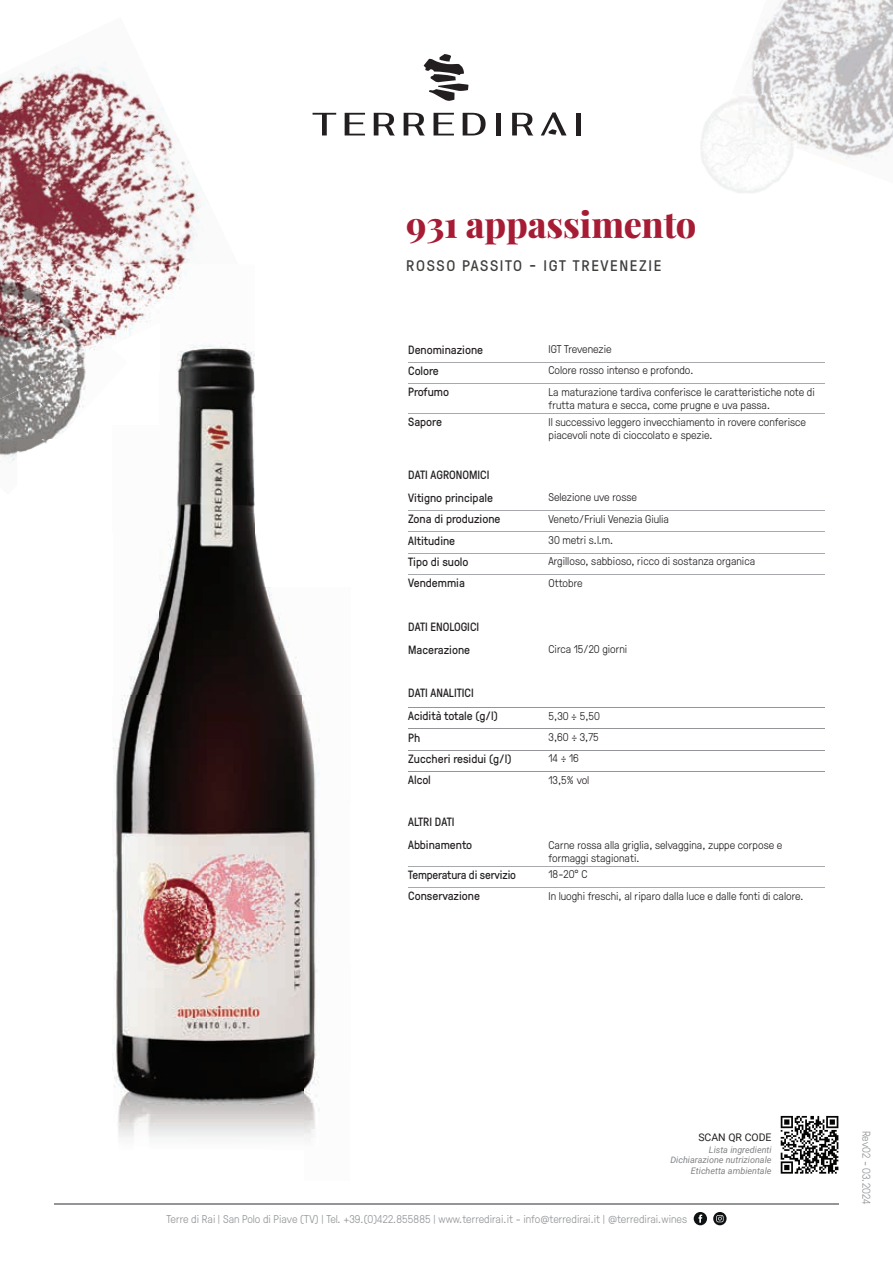
<style>
.page{position:relative;width:893px;height:1263px;background:#fff}
.page>*{position:absolute;margin:0;border:0;box-sizing:border-box;transform-origin:0 0}
.t1{font:800 36px "Playfair Display";letter-spacing:-.005em;color:#a51c34}
.t2{font:15.3px "GT Pressura";letter-spacing:.1em;color:#40413e;scale:1.05 1}
.t3{font:12px/23.1px "GT Pressura";color:#231f20}
.t4{font:300 11.25px/13.5px "GT Pressura";color:#231f20}
.t5{font:300 11.25px "GT Pressura";color:#939598}
.t6{font:10.5px "Roboto";color:#231f20}
.t7{font:italic 9px/10.5px "Roboto";color:#808285;text-align:right}
</style>
<div class="page">
<hr style="left:54px;top:1203px;width:785px;height:1px;background:#939598">
<img style="left:0;top:399px;width:17px;height:63px">
<svg style="left:313px;top:113px;width:23px;height:22px"></svg>
<svg style="left:345px;top:113px;width:20px;height:22px"></svg>
<svg style="left:374px;top:113px;width:21px;height:22px"></svg>
<svg style="left:404px;top:113px;width:21px;height:22px"></svg>
<svg style="left:434px;top:113px;width:20px;height:22px"></svg>
<svg style="left:463px;top:113px;width:23px;height:22px"></svg>
<div style="left:496px;top:113px;width:5px;height:22px;background:#231f20"></div>
<svg style="left:512px;top:113px;width:21px;height:22px"></svg>
<hr style="left:576px;top:113px;width:4px;height:22px;background:#231f20">
<svg style="left:424px;top:54px;width:44px;height:47px"></svg>
<svg style="left:541px;top:112px;width:26px;height:23px"></svg>
<img style="left:0;top:62px;width:209px;height:203px">
<img style="left:0;top:248px;width:19px;height:151px">
<img style="left:732px;top:0;width:161px;height:183px">
<img style="left:722px;top:94px;width:74px;height:54px">
<hr style="left:408px;top:362px;width:136px;height:1px;background:#a8a9ad">
<hr style="left:544px;top:362px;width:281px;height:1px;background:#a8a9ad">
<hr style="left:408px;top:383px;width:136px;height:1px;background:#a8a9ad">
<hr style="left:544px;top:383px;width:281px;height:1px;background:#a8a9ad">
<hr style="left:408px;top:413px;width:136px;height:1px;background:#a8a9ad">
<hr style="left:544px;top:413px;width:281px;height:1px;background:#a8a9ad">
<hr style="left:408px;top:510px;width:136px;height:1px;background:#a8a9ad">
<hr style="left:544px;top:510px;width:281px;height:1px;background:#a8a9ad">
<hr style="left:408px;top:531px;width:136px;height:1px;background:#a8a9ad">
<hr style="left:544px;top:531px;width:281px;height:1px;background:#a8a9ad">
<hr style="left:408px;top:553px;width:136px;height:1px;background:#a8a9ad">
<hr style="left:544px;top:553px;width:281px;height:1px;background:#a8a9ad">
<hr style="left:408px;top:866px;width:136px;height:1px;background:#a8a9ad">
<hr style="left:544px;top:866px;width:281px;height:1px;background:#a8a9ad">
<hr style="left:408px;top:887px;width:136px;height:1px;background:#a8a9ad">
<hr style="left:544px;top:887px;width:281px;height:1px;background:#a8a9ad">
<hr style="left:408px;top:574px;width:136px;height:1px;background:#a8a9ad">
<hr style="left:544px;top:574px;width:281px;height:1px;background:#a8a9ad">
<hr style="left:408px;top:707px;width:136px;height:1px;background:#939598">
<hr style="left:544px;top:707px;width:281px;height:1px;background:#939598">
<hr style="left:408px;top:728px;width:136px;height:1px;background:#939598">
<hr style="left:544px;top:728px;width:281px;height:1px;background:#939598">
<hr style="left:408px;top:750px;width:136px;height:1px;background:#939598">
<hr style="left:544px;top:750px;width:281px;height:1px;background:#939598">
<hr style="left:408px;top:771px;width:136px;height:1px;background:#939598">
<hr style="left:544px;top:771px;width:281px;height:1px;background:#939598">
<img style="left:160px;top:344px;width:142px;height:351px">
<img style="left:129px;top:575px;width:31px;height:120px">
<img style="left:112px;top:695px;width:208px;height:444px">
<img style="left:17px;top:391px;width:67px;height:48px">
<img style="left:17px;top:439px;width:32px;height:14px">
<img style="left:110px;top:265px;width:76px;height:40px">
<img style="left:110px;top:305px;width:86px;height:41px">
<img style="left:17px;top:265px;width:93px;height:126px">
<div style="left:694px;top:1212px;width:13px;height:13px;background:#0e1213;border-radius:50%"></div>
<svg style="left:698px;top:1214px;width:5px;height:9px"></svg>
<svg style="left:713px;top:1212px;width:14px;height:13px"></svg>
<svg style="left:716px;top:1215px;width:9px;height:7px"></svg>
<svg style="left:781px;top:1116px;width:57px;height:57px"></svg>
<h1 class="t1" style="left:406px;top:196px;width:292px">931 appassimento</h1>
<h2 class="t2" style="left:406px;top:255px;width:245px">ROSSO PASSITO - IGT TREVENEZIE</h2>
<p class="t3" style="left:408px;top:337px;width:76px">Denominazione</p>
<p class="t4" style="left:549px;top:342px;width:65px">IGT Trevenezie</p>
<p class="t3" style="left:408px;top:358px;width:32px">Colore</p>
<p class="t4" style="left:549px;top:363px;width:146px">Colore rosso intenso e profondo.</p>
<p class="t3" style="left:408px;top:380px;width:42px">Profumo</p>
<p class="t4" style="left:549px;top:384px;width:268px">La maturazione tardiva conferisce le caratteristiche note di frutta matura e secca, come prugne e uva passa.</p>
<p class="t3" style="left:408px;top:410px;width:35px">Sapore</p>
<p class="t4" style="left:549px;top:414px;width:259px">Il successivo leggero invecchiamento in rovere conferisce piacevoli note di cioccolato e spezie.</p>
<p class="t3" style="left:408px;top:462px;width:86px">DATI AGRONOMICI<br>Vitigno principale</p>
<p class="t4" style="left:549px;top:490px;width:90px">Selezione uve rosse</p>
<p class="t3" style="left:408px;top:507px;width:94px">Zona di produzione</p>
<p class="t4" style="left:549px;top:511px;width:122px">Veneto/Friuli Venezia Giulia</p>
<p class="t3" style="left:408px;top:528px;width:48px">Altitudine</p>
<p class="t4" style="left:549px;top:533px;width:66px">30 metri s.l.m.</p>
<p class="t3" style="left:408px;top:549px;width:62px">Tipo di suolo</p>
<p class="t4" style="left:549px;top:554px;width:208px">Argilloso, sabbioso, ricco di sostanza organica</p>
<p class="t3" style="left:408px;top:571px;width:58px">Vendemmia</p>
<p class="t4" style="left:549px;top:575px;width:36px">Ottobre</p>
<p class="t3" style="left:408px;top:614px;width:73px">DATI ENOLOGICI<br>Macerazione</p>
<p class="t4" style="left:549px;top:642px;width:80px">Circa 15/20 giorni</p>
<p class="t3" style="left:408px;top:681px;width:91px">DATI ANALITICI<br>Acidità totale (g/l)</p>
<p class="t4" style="left:549px;top:708px;width:53px">5,30 ÷ 5,50</p>
<p class="t3" style="left:408px;top:725px;width:13px">Ph</p>
<p class="t4" style="left:549px;top:730px;width:52px">3,60 ÷ 3,75</p>
<p class="t3" style="left:408px;top:746px;width:105px">Zuccheri residui (g/l)</p>
<p class="t4" style="left:549px;top:751px;width:32px">14 ÷ 16</p>
<p class="t3" style="left:408px;top:768px;width:24px">Alcol</p>
<p class="t4" style="left:549px;top:772px;width:42px">13,5% vol</p>
<p class="t3" style="left:408px;top:809px;width:65px">ALTRI DATI<br>Abbinamento</p>
<p class="t4" style="left:549px;top:837px;width:235px">Carne rossa alla griglia, selvaggina, zuppe corpose e formaggi stagionati.</p>
<p class="t3" style="left:408px;top:862px;width:109px">Temperatura di servizio</p>
<p class="t4" style="left:549px;top:867px;width:40px">18-20° C</p>
<p class="t3" style="left:408px;top:884px;width:73px">Conservazione</p>
<p class="t4" style="left:549px;top:888px;width:257px">In luoghi freschi, al riparo dalla luce e dalle fonti di calore.</p>
<p class="t6" style="left:698px;top:1130px;width:75px">SCAN QR CODE</p>
<p class="t7" style="left:670px;top:1144px;width:103px">Lista ingredienti<br>Dichiarazione nutrizionale<br>Etichetta ambientale</p>
<p class="t5" style="left:166px;top:1210px;width:522px">Terre di Rai | San Polo di Piave (TV) | Tel. +39.(0)422.855885 | www.terredirai.it - info@terredirai.it | @terredirai.wines</p>
<p class="t5" style="left:874px;top:1131px;width:75px;rotate:90deg">Rev02 - 03.2024</p>
</div>
